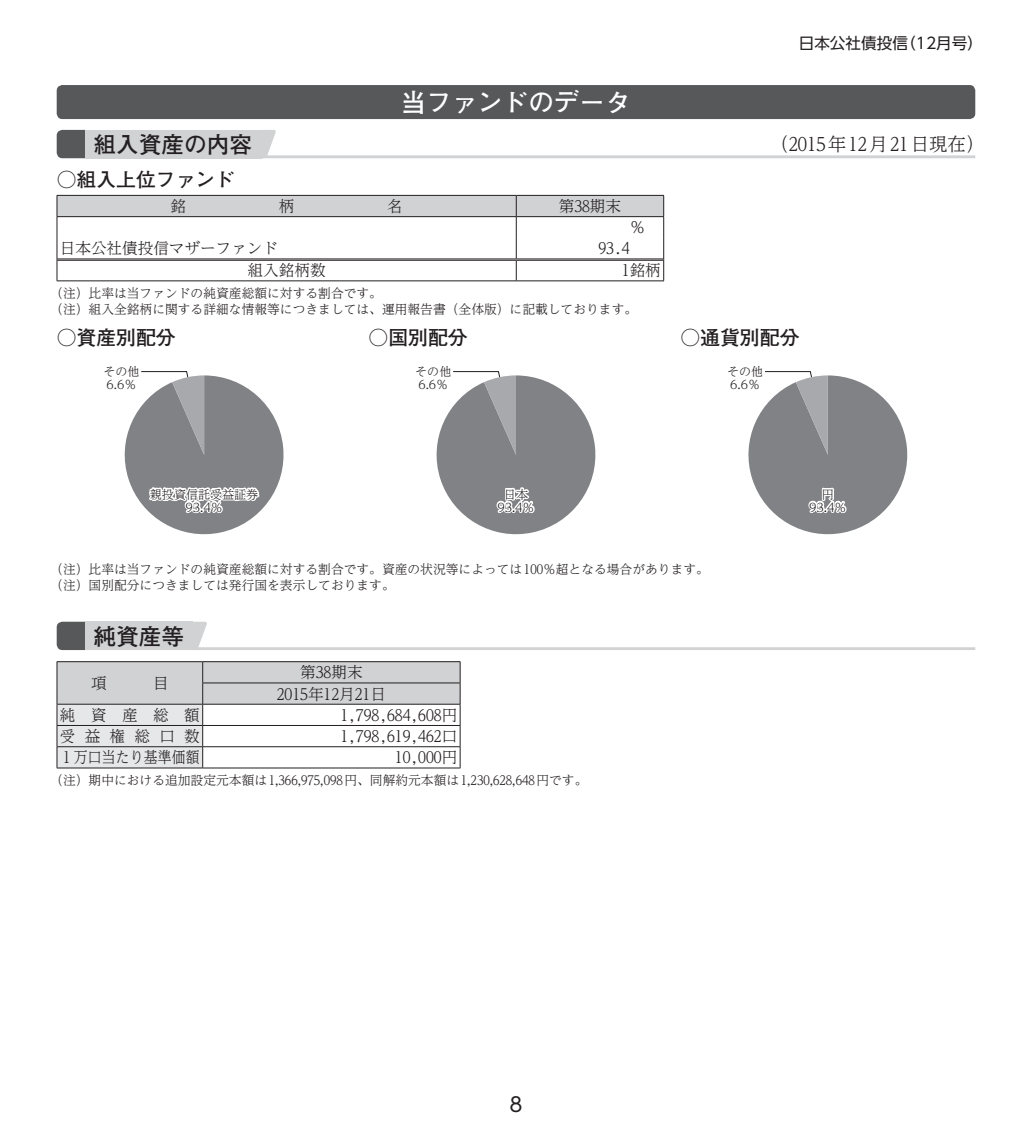
<style>
.page{position:relative;width:1032px;height:1134px;background:#fff}
.page>*{position:absolute;margin:0;border:0;box-sizing:border-box;transform-origin:0 0}
.t1{font:700 25.6px "Futo Go B101 Pro";color:#fff}
.t2{font:700 22.6px "Futo Go B101 Pro";color:#231f20}
.t3{font:700 19.8px "Futo Go B101 Pro";color:#231f20}
.t4{font:19.8px "UD Shin Go Pro";color:#231f20}
.t5{font:300 18.4px "UD Reimin Pro";color:#231f20}
.t6{font:300 15.6px/21.2px "UD Reimin Pro";color:#231f20;text-align:center}
.t7{font:15.6px "UD Shin Go Pro";color:#231f20}
.t8{font:300 15.6px "UD Reimin Pro";color:#231f20;scale:.89 1}
.t9{font:300 12.8px/16.4px "UD Reimin Pro";color:#231f20}
.t10{font:300 12px/12.8px "UD Reimin Pro";color:#231f20;text-align:center}
</style>
<div class="page">
<div style="left:57px;top:85px;width:918px;height:34px;background:#57585a;border-radius:6px"></div>
<hr style="left:85px;top:155px;width:890px;height:3px;background:#d1d2d4">
<svg style="left:57px;top:130px;width:28px;height:28px"></svg>
<div style="left:85px;top:130px;width:177px;height:28px;background:#d1d2d4"></div>
<svg style="left:262px;top:130px;width:14px;height:26px"></svg>
<svg style="left:57px;top:195px;width:607px;height:85px"></svg>
<hr style="left:57px;top:280px;width:459px;height:1px;background:#231f20">
<hr style="left:516px;top:280px;width:148px;height:1px;background:#231f20">
<svg style="left:124px;top:371px;width:160px;height:164px"></svg>
<svg style="left:436px;top:371px;width:160px;height:164px"></svg>
<svg style="left:748px;top:371px;width:160px;height:164px"></svg>
<hr style="left:85px;top:647px;width:890px;height:3px;background:#d1d2d4">
<svg style="left:57px;top:622px;width:28px;height:28px"></svg>
<div style="left:85px;top:622px;width:108px;height:28px;background:#d1d2d4"></div>
<svg style="left:193px;top:622px;width:14px;height:25px"></svg>
<hr style="left:57px;top:661px;width:146px;height:1px;background:#231f20">
<hr style="left:203px;top:661px;width:257px;height:1px;background:#231f20">
<svg style="left:57px;top:662px;width:404px;height:106px"></svg>
<hr style="left:57px;top:725px;width:146px;height:1px;background:#231f20">
<hr style="left:57px;top:746px;width:146px;height:1px;background:#231f20">
<hr style="left:57px;top:768px;width:146px;height:1px;background:#231f20">
<hr style="left:203px;top:725px;width:257px;height:1px;background:#231f20">
<hr style="left:203px;top:746px;width:257px;height:1px;background:#231f20">
<hr style="left:203px;top:768px;width:257px;height:1px;background:#231f20">
<h1 class="t1" style="left:401px;top:82px;width:231px">当ファンドのデータ</h1>
<p class="t7" style="left:799px;top:31px;width:186px">日本公社債投信（12月号）</p>
<h2 class="t2" style="left:94px;top:126px;width:160px">組入資産の内容</h2>
<h3 class="t5" style="left:770px;top:129px;width:216px">（2015年 12月 21日現在）</h3>
<h3 class="t3" style="left:57px;top:164px;width:180px">○組入上位ファンド</h3>
<p class="t6" style="left:170px;top:195px;width:17px">銘</p>
<p class="t6" style="left:279px;top:195px;width:17px">柄</p>
<p class="t6" style="left:387px;top:195px;width:17px">名</p>
<p class="t6" style="left:559px;top:195px;width:64px">第38期末</p>
<p class="t6" style="left:630px;top:216px;width:17px">％</p>
<p class="t6" style="left:60px;top:237px;width:220px">日本公社債投信マザーファンド</p>
<p class="t6" style="left:598px;top:237px;width:33px">93.4</p>
<p class="t6" style="left:248px;top:259px;width:79px">組入銘柄数</p>
<p class="t6" style="left:622px;top:259px;width:40px">1銘柄</p>
<p class="t9" style="left:50px;top:285px;width:588px">（注）比率は当ファンドの純資産総額に対する割合です。<br>（注）組入全銘柄に関する詳細な情報等につきましては、運用報告書（全体版）に記載しております。</p>
<h3 class="t3" style="left:57px;top:321px;width:121px">○資産別配分</h3>
<h3 class="t3" style="left:680px;top:321px;width:121px">○通貨別配分</h3>
<h3 class="t3" style="left:369px;top:321px;width:101px">○国別配分</h3>
<p class="t10" style="left:103px;top:364px;width:38px;text-align:left">その他<br>6.6％</p>
<p class="t10" style="left:415px;top:364px;width:38px;text-align:left">その他<br>6.6％</p>
<p class="t10" style="left:727px;top:364px;width:38px;text-align:left">その他<br>6.6％</p>
<p class="t10" style="left:150px;top:487px;width:110px">親投資信託受益証券<br>93.4％</p>
<p class="t10" style="left:497px;top:487px;width:39px">日本<br>93.4％</p>
<p class="t10" style="left:809px;top:487px;width:39px">円<br>93.4％</p>
<p class="t9" style="left:50px;top:560px;width:660px">（注）比率は当ファンドの純資産総額に対する割合です。資産の状況等によっては 100％超となる場合があります。（注）国別配分につきましては発行国を表示しております。</p>
<h2 class="t2" style="left:94px;top:618px;width:92px">純資産等</h2>
<p class="t6" style="left:91px;top:672px;width:17px">項</p>
<p class="t6" style="left:153px;top:672px;width:17px">目</p>
<p class="t6" style="left:277px;top:661px;width:111px">第38期末<br>2015年12月21日</p>
<p class="t6" style="left:60px;top:704px;width:142px">純資産総額</p>
<p class="t6" style="left:340px;top:704px;width:118px">1,798,684,608円</p>
<p class="t6" style="left:60px;top:725px;width:142px">受益権総口数</p>
<p class="t6" style="left:340px;top:725px;width:118px">1,798,619,462口</p>
<p class="t8" style="left:60px;top:745px;width:159px">1万口当たり基準価額</p>
<p class="t6" style="left:395px;top:746px;width:64px">10,000円</p>
<p class="t9" style="left:50px;top:772px;width:539px">（注）期中における追加設定元本額は 1,366,975,098円、同解約元本額は 1,230,628,648円です。</p>
<h3 class="t4" style="left:509px;top:1088px;width:15px">8</h3>
</div>
